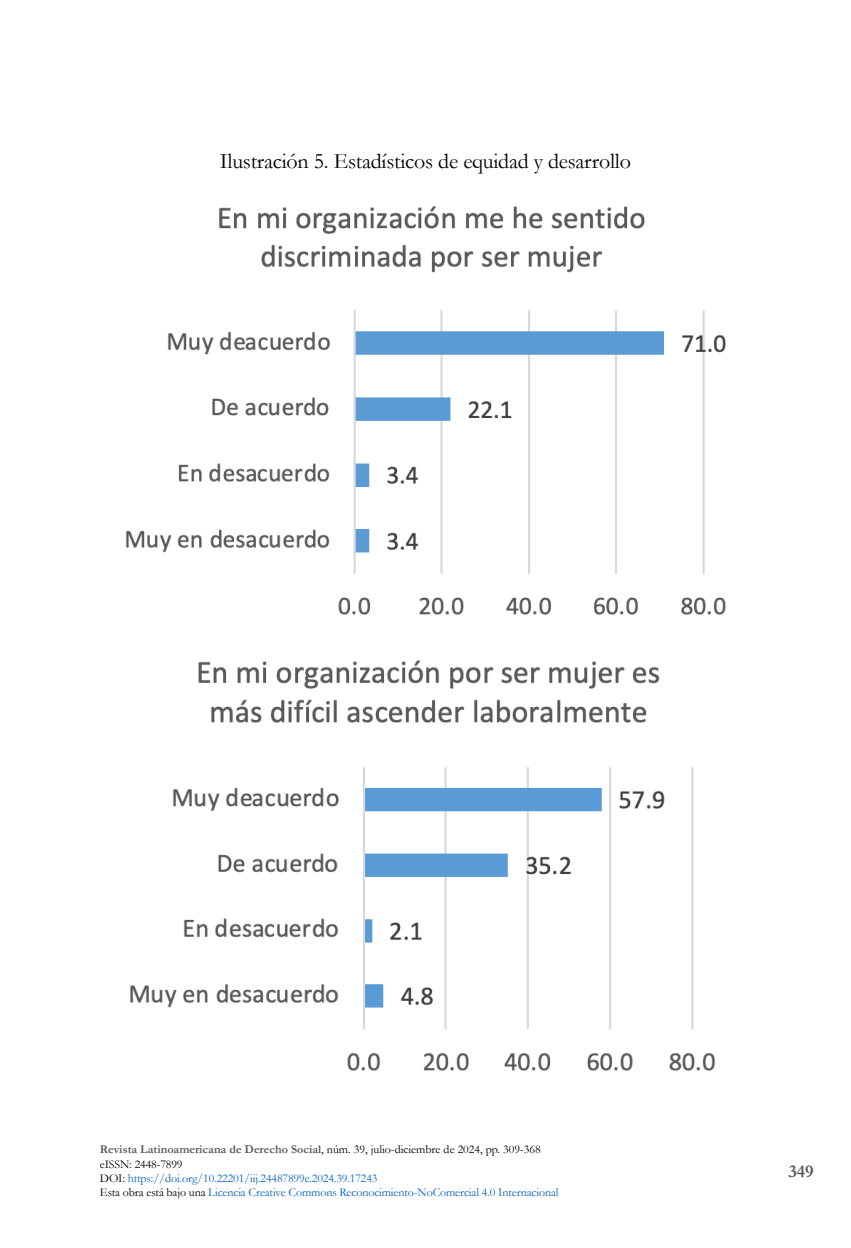
<style>
.page{position:relative;width:851px;height:1248px;background:#fff}
.page>*{position:absolute;margin:0;border:0;box-sizing:border-box;transform-origin:0 0}
.t1{font:22px "Garamond";letter-spacing:-.01em;color:#000}
.t2{font:700 18px "Garamond";color:#58595b}
.t3{font:12px/14.4px "Garamond";letter-spacing:-.01em;color:#0563c1}
.s1{font-weight:700;color:#58595b}
.s2{color:#000}
</style>
<div class="page">
<img style="left:126px;top:206px;width:600px;height:409px">
<img style="left:130px;top:660px;width:585px;height:411px">
<h1 class="t1" style="left:220px;top:147px;width:412px">Ilustración 5. Estadísticos de equidad y desarrollo</h1>
<p class="t3" style="left:100px;top:1141px;width:460px"><span class="s1">Revista Latinoamericana de Derecho Social</span><span class="s2">, núm. 39, julio-diciembre de 2024, pp. 309-368 eISSN: 2448-7899<br>DOI:</span> https://doi.org/10.22201/iij.24487899e.2024.39.17243<br><span class="s2">Esta obra está bajo una</span> Licencia Creative Commons Reconocimiento-NoComercial 4.0 Internacional</p>
<h2 class="t2" style="left:788px;top:1158px;width:26px">349</h2>
</div>
